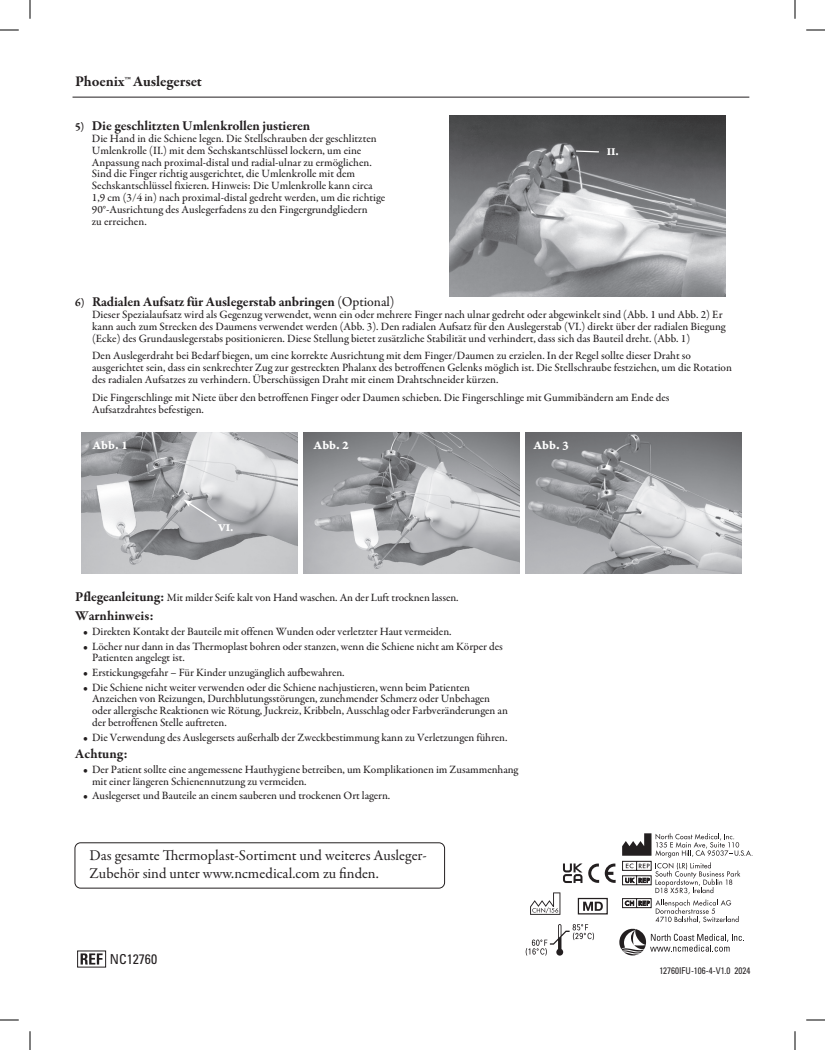
<style>
.page{position:relative;width:825px;height:1050px;background:#fff}
.page>*{position:absolute;margin:0;border:0;box-sizing:border-box;transform-origin:0 0}
.t1{font:15px/18px "Garamond Premr Pro";color:#231f20}
.t2{font:700 15px "Garamond Premr Pro";letter-spacing:-.005em;color:#231f20}
.t3{font:700 13.75px "Garamond Premr Pro";letter-spacing:-.005em;color:#231f20}
.t4{font:condensed 13.75px "Univers LT Pro";color:#231f20}
.t5{font:12.5px "Garamond Premr Pro Bd Capt";letter-spacing:-.005em;color:#fff}
.t6{font:500 11.25px/11.9px "Garamond Premr Pro";color:#231f20}
.t7{font:11.25px "Garamond Premr Pro Bd Capt";color:#fff}
.t8{font:condensed 9.38px "Univers LT Pro";color:#231f20;scale:.95 1}
.s1{font-size:11.25px}
.s2{font-weight:500}
.s3{font-weight:700;font-size:13.75px}
.s4{font-weight:400}
</style>
<div class="page">
<div style="left:75px;top:842px;width:370px;height:46px;border:1px solid #231f20;border-radius:6px"></div>
<img style="left:526px;top:433px;width:216px;height:141px">
<img style="left:82px;top:433px;width:216px;height:141px">
<img style="left:304px;top:433px;width:216px;height:141px">
<hr style="left:73px;top:97px;width:676px;height:1px;background:#231f20">
<div style="left:578px;top:898px;width:30px;height:16px;border:1px solid #231f20"></div>
<svg style="left:583px;top:902px;width:20px;height:9px"></svg>
<svg style="left:605px;top:864px;width:11px;height:19px"></svg>
<svg style="left:563px;top:864px;width:36px;height:19px"></svg>
<svg style="left:622px;top:833px;width:131px;height:90px"></svg>
<svg style="left:526px;top:924px;width:68px;height:32px"></svg>
<svg style="left:530px;top:892px;width:30px;height:23px"></svg>
<svg style="left:619px;top:929px;width:125px;height:26px"></svg>
<img style="left:449px;top:116px;width:277px;height:180px">
<svg style="left:81px;top:953px;width:22px;height:12px"></svg>
<div style="left:77px;top:951px;width:29px;height:17px;border:1px solid #231f20"></div>
<svg style="left:184px;top:500px;width:34px;height:23px"></svg>
<svg style="left:575px;top:150px;width:25px;height:3px"></svg>
<svg style="left:0;top:29px;width:19px;height:2px"></svg>
<svg style="left:806px;top:29px;width:19px;height:2px"></svg>
<svg style="left:0;top:1019px;width:19px;height:2px"></svg>
<svg style="left:806px;top:1019px;width:19px;height:2px"></svg>
<svg style="left:29px;top:0;width:2px;height:19px"></svg>
<svg style="left:29px;top:1031px;width:2px;height:19px"></svg>
<svg style="left:794px;top:0;width:2px;height:19px"></svg>
<svg style="left:794px;top:1031px;width:2px;height:19px"></svg>
<h1 class="t2" style="left:75px;top:72px;width:129px">Phoenix™ Auslegerset</h1>
<p class="t3" style="left:75px;top:117px;width:237px"><span class="s1">5)</span> Die geschlitzten Umlenkrollen justieren</p>
<p class="t6" style="left:92px;top:133px;width:295px">Die Hand in die Schiene legen. Die Stellschrauben der geschlitzten Umlenkrolle (II.) mit dem Sechskantschlüssel lockern, um eine Anpassung nach proximal-distal und radial-ulnar zu ermöglichen.<br>Sind die Finger richtig ausgerichtet, die Umlenkrolle mit dem Sechskantschlüssel fixieren. Hinweis: Die Umlenkrolle kann circa 1,9 cm (3/4 in) nach proximal-distal gedreht werden, um die richtige 90°-Ausrichtung des Auslegerfadens zu den Fingergrundgliedern<br>zu erreichen.</p>
<p class="t7" style="left:607px;top:144px;width:14px">II.</p>
<p class="t3" style="left:75px;top:294px;width:321px"><span class="s1">6)</span> Radialen Aufsatz für Auslegerstab anbringen <span class="s2">(Optional)</span></p>
<p class="t6" style="left:92px;top:309px;width:635px">Dieser Spezialaufsatz wird als Gegenzug verwendet, wenn ein oder mehrere Finger nach ulnar gedreht oder abgewinkelt sind (Abb. 1 und Abb. 2) Er kann auch zum Strecken des Daumens verwendet werden (Abb. 3). Den radialen Aufsatz für den Auslegerstab (VI.) direkt über der radialen Biegung (Ecke) des Grundauslegerstabs positionieren. Diese Stellung bietet zusätzliche Stabilität und verhindert, dass sich das Bauteil dreht. (Abb. 1)</p>
<p class="t6" style="left:92px;top:350px;width:641px">Den Auslegerdraht bei Bedarf biegen, um eine korrekte Ausrichtung mit dem Finger/Daumen zu erzielen. In der Regel sollte dieser Draht so ausgerichtet sein, dass ein senkrechter Zug zur gestreckten Phalanx des betroffenen Gelenks möglich ist. Die Stellschraube festziehen, um die Rotation des radialen Aufsatzes zu verhindern. Überschüssigen Draht mit einem Drahtschneider kürzen.</p>
<p class="t6" style="left:92px;top:392px;width:579px">Die Fingerschlinge mit Niete über den betroffenen Finger oder Daumen schieben. Die Fingerschlinge mit Gummibändern am Ende des<br>Aufsatzdrahtes befestigen.</p>
<p class="t5" style="left:93px;top:437px;width:37px">Abb. 1</p>
<p class="t5" style="left:314px;top:437px;width:37px">Abb. 2</p>
<p class="t5" style="left:534px;top:437px;width:37px">Abb. 3</p>
<p class="t7" style="left:218px;top:520px;width:17px">VI.</p>
<p class="t6" style="left:75px;top:592px;width:385px"><span class="s3">Pflegeanleitung:</span> Mit milder Seife kalt von Hand waschen. An der Luft trocknen lassen.</p>
<p class="t3" style="left:75px;top:608px;width:80px">Warnhinweis:</p>
<p class="t6" style="left:83px;top:626px;width:370px"><span class="s4">•</span> Direkten Kontakt der Bauteile mit offenen Wunden oder verletzter Haut vermeiden.</p>
<p class="t6" style="left:92px;top:640px;width:412px;text-indent:-9px"><span class="s4">•</span> Löcher nur dann in das Thermoplast bohren oder stanzen, wenn die Schiene nicht am Körper des<br>Patienten angelegt ist.</p>
<p class="t6" style="left:83px;top:667px;width:263px"><span class="s4">•</span> Erstickungsgefahr – Für Kinder unzugänglich aufbewahren.</p>
<p class="t6" style="left:92px;top:681px;width:417px;text-indent:-9px"><span class="s4">•</span> Die Schiene nicht weiter verwenden oder die Schiene nachjustieren, wenn beim Patienten Anzeichen von Reizungen, Durchblutungsstörungen, zunehmender Schmerz oder Unbehagen oder allergische Reaktionen wie Rötung, Juckreiz, Kribbeln, Ausschlag oder Farbveränderungen an der betroffenen Stelle auftreten.</p>
<p class="t6" style="left:83px;top:732px;width:426px"><span class="s4">•</span> Die Verwendung des Auslegersets außerhalb der Zweckbestimmung kann zu Verletzungen führen.</p>
<p class="t3" style="left:75px;top:746px;width:54px">Achtung:</p>
<p class="t6" style="left:92px;top:764px;width:428px;text-indent:-9px"><span class="s4">•</span> Der Patient sollte eine angemessene Hauthygiene betreiben, um Komplikationen im Zusammenhang mit einer längeren Schienennutzung zu vermeiden.</p>
<p class="t6" style="left:83px;top:790px;width:309px"><span class="s4">•</span> Auslegerset und Bauteile an einem sauberen und trockenen Ort lagern.</p>
<h1 class="t1" style="left:90px;top:846px;width:339px">Das gesamte Thermoplast-Sortiment und weiteres Ausleger-<br>Zubehör sind unter www.ncmedical.com zu finden.</h1>
<p class="t4" style="left:110px;top:950px;width:49px">NC12760</p>
<p class="t8" style="left:659px;top:965px;width:97px">12760IFU-106-4-V1.0 2024</p>
</div>
